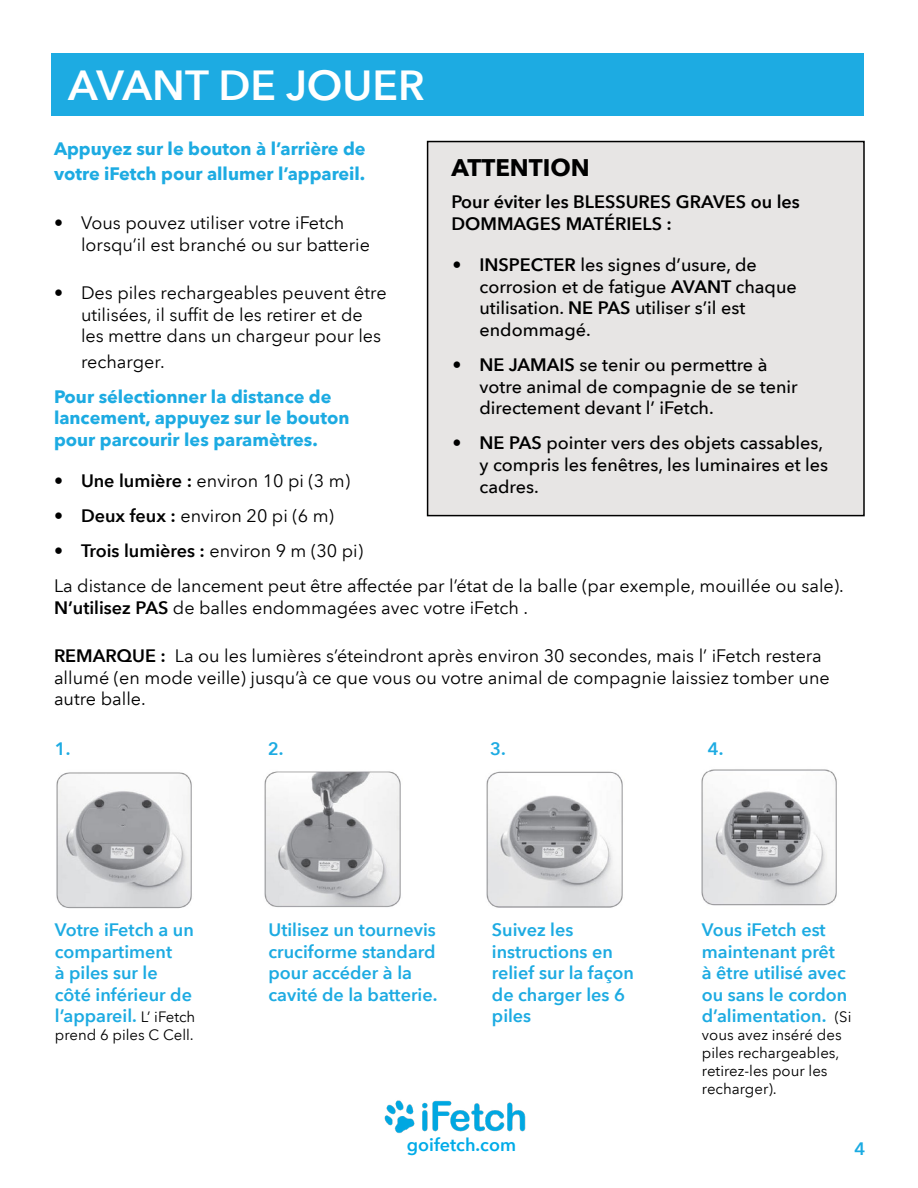
<style>
.page{position:relative;width:918px;height:1188px;background:#fff}
.page>*{position:absolute;margin:0;border:0;box-sizing:border-box;transform-origin:0 0}
.t1{font:600 42px "Avenir Next LT Pro";color:#fff}
.t2{font:700 24px "Avenir Next LT Pro";color:#000}
.t3{font:18px/21.6px "Avenir Next LT Pro";color:#000}
.t4{font:600 18px/21.6px "Avenir Next LT Pro";color:#1dabe2}
.t5{font:500 18px/21.6px "Avenir Next LT Pro";color:#000}
.t6{font:700 18px/21.6px "Avenir Next LT Pro";color:#1dabe2}
.t7{font:600 18px/21.6px "Avenir Next LT Pro";color:#000}
.t8{font:600 18px "Avenir Next LT Pro";color:#00abe8}
.t9{font:600 18px "Avenir Next LT Pro";color:#1babe2}
.t10{font:15px/18px "Avenir Next LT Pro";color:#000}
.s1{font-weight:600}
.s2{font-weight:400;font-size:15px;color:#000}
</style>
<div class="page">
<img style="left:384px;top:1100px;width:142px;height:33px">
<div style="left:52px;top:53px;width:812px;height:62px;background:#1dabe2"></div>
<div style="left:428px;top:142px;width:436px;height:374px;background:#e7e5e4"></div>
<div style="left:427px;top:141px;width:438px;height:375px;border:2px solid #000"></div>
<img style="left:56px;top:772px;width:136px;height:137px">
<img style="left:264px;top:771px;width:137px;height:137px">
<img style="left:486px;top:771px;width:137px;height:137px">
<img style="left:701px;top:769px;width:136px;height:137px">
<h1 class="t1" style="left:68px;top:59px;width:358px">AVANT DE JOUER</h1>
<p class="t6" style="left:54px;top:136px;width:313px;line-height:25.2px">Appuyez sur le bouton à l’arrière de votre iFetch pour allumer l’appareil.</p>
<p class="t3" style="left:81px;top:212px;width:291px;text-indent:-27px">• Vous pouvez utiliser votre iFetch lorsqu’il est branché ou sur batterie</p>
<p class="t3" style="left:81px;top:282px;width:307px;text-indent:-27px">• Des piles rechargeables peuvent être utilisées, il suffit de les retirer et de les mettre dans un chargeur pour les</p>
<p class="t3" style="left:81px;top:350px;width:85px">recharger.</p>
<p class="t6" style="left:54px;top:385px;width:297px">Pour sélectionner la distance de lancement, appuyez sur le bouton pour parcourir les paramètres.</p>
<h2 class="t2" style="left:451px;top:153px;width:140px">ATTENTION</h2>
<p class="t7" style="left:451px;top:191px;width:350px">Pour éviter les BLESSURES GRAVES ou les<br>DOMMAGES MATÉRIELS :</p>
<p class="t5" style="left:480px;top:254px;width:319px;text-indent:-27px"><span class="s1">• INSPECTER</span> les signes d’usure, de corrosion et de fatigue <span class="s1">AVANT</span> chaque utilisation. <span class="s1">NE PAS</span> utiliser s’il est endommagé.</p>
<p class="t5" style="left:480px;top:354px;width:320px;text-indent:-27px"><span class="s1">• NE JAMAIS</span> se tenir ou permettre à votre animal de compagnie de se tenir directement devant l’ iFetch.</p>
<p class="t5" style="left:480px;top:432px;width:350px;text-indent:-27px"><span class="s1">• NE PAS</span> pointer vers des objets cassables, y compris les fenêtres, les luminaires et les cadres.</p>
<p class="t3" style="left:54px;top:470px;width:298px"><span class="s1">• Une lumière :</span> environ 10 pi (3 m)</p>
<p class="t3" style="left:54px;top:505px;width:282px"><span class="s1">• Deux feux :</span> environ 20 pi (6 m)</p>
<p class="t3" style="left:54px;top:533px;width:791px;line-height:35.1px"><span class="s1">• Trois lumières :</span> environ 9 m (30 pi)<br>La distance de lancement peut être affectée par l’état de la balle (par exemple, mouillée ou sale).</p>
<p class="t3" style="left:54px;top:596px;width:476px"><span class="s1">N’utilisez PAS</span> de balles endommagées avec votre iFetch .</p>
<p class="t3" style="left:54px;top:645px;width:777px"><span class="s1">REMARQUE :</span> La ou les lumières s’éteindront après environ 30 secondes, mais l’ iFetch restera allumé (en mode veille) jusqu’à ce que vous ou votre animal de compagnie laissiez tomber une autre balle.</p>
<p class="t4" style="left:55px;top:738px;width:17px">1.</p>
<p class="t4" style="left:268px;top:738px;width:17px">2.</p>
<p class="t4" style="left:490px;top:738px;width:17px">3.</p>
<p class="t4" style="left:708px;top:738px;width:17px">4.</p>
<p class="t4" style="left:55px;top:919px;width:142px">Votre iFetch a un compartiment<br>à piles sur le côté inférieur de l’appareil. <span class="s2">L’ iFetch</span></p>
<p class="t10" style="left:55px;top:1026px;width:140px">prend 6 piles C Cell.</p>
<p class="t4" style="left:268px;top:919px;width:171px">Utilisez un tournevis cruciforme standard pour accéder à la cavité de la batterie.</p>
<p class="t4" style="left:492px;top:919px;width:144px">Suivez les instructions en relief sur la façon de charger les 6 piles</p>
<p class="t4" style="left:702px;top:919px;width:151px">Vous iFetch est maintenant prêt<br>à être utilisé avec ou sans le cordon d’alimentation. <span class="s2">(Si</span></p>
<p class="t10" style="left:702px;top:1026px;width:141px">vous avez inséré des piles rechargeables, retirez-les pour les recharger).</p>
<p class="t8" style="left:407px;top:1134px;width:111px">goifetch.com</p>
<p class="t9" style="left:855px;top:1138px;width:12px">4</p>
</div>
